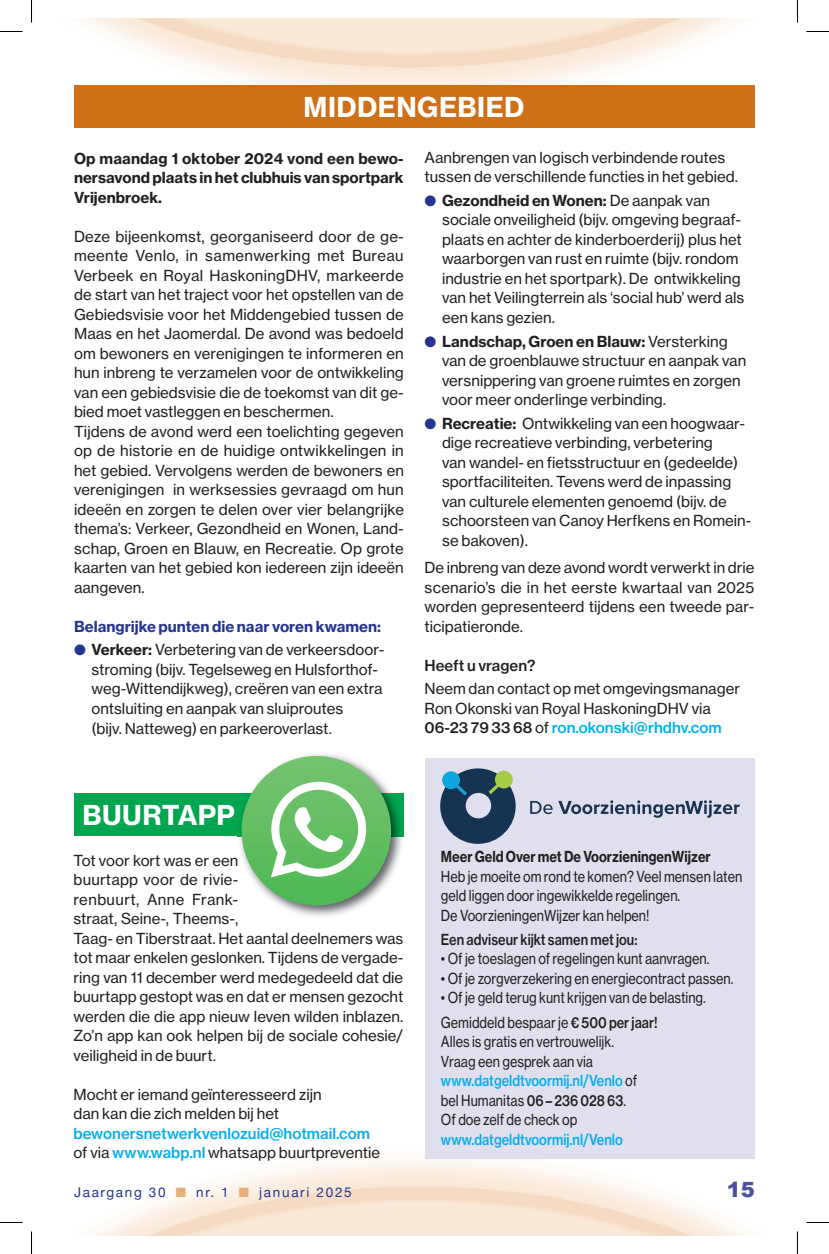
<style>
.page{position:relative;width:829px;height:1254px;background:#fff}
.page>*{position:absolute;margin:0;border:0;box-sizing:border-box;transform-origin:0 0}
.t1{font:27px "N Haas Grotesk TX Pro 75 Bd";letter-spacing:.015em;color:#fff}
.t2{font:900 21px "Arial";color:#4a529e}
.t3{font:15px/19.5px "N Haas Grotesk TX Pro 55 Rg";color:#231f20}
.t4{font:15px/19.5px "N Haas Grotesk TX Pro 55 Rg";color:#231f20;scale:.85 1}
.t5{font:15px/19.5px "N Haas Grotesk TX Pro 75 Bd";color:#231f20;text-align:justify}
.t6{font:15px "N Haas Grotesk TX Pro 65 Md";color:#00aeef}
.t7{font:15px "N Haas Grotesk TX Pro 65 Md";color:#00aeef;scale:.85 1}
.t8{font:15px "N Haas Grotesk TX Pro 75 Bd";color:#25358f}
.t9{font:15px "N Haas Grotesk TX Pro 75 Bd";color:#231f20;scale:.85 1}
.t10{font:15px "N Haas Grotesk TX Pro 65 Md";color:#231f20;scale:.85 1}
.t11{font:15px "N Haas Grotesk TX Pro 65 Md";color:#231f20}
.t12{font:13.5px "Helvetica Neue";letter-spacing:.125em;color:#25358f}
.s1{color:#25358f}
.s2{font-family:"N Haas Grotesk TX Pro 75 Bd"}
.s3{font-family:"N Haas Grotesk TX Pro 55 Rg"}
.s4{color:#231f20}
.s5{font-family:"N Haas Grotesk TX Pro 55 Rg";color:#231f20}
.s6{font-family:"N Haas Grotesk TX Pro 65 Md";color:#00aeef}
.s7{font-family:"N Haas Grotesk TX Pro 65 Md"}
.s8{color:#e7af7c}
</style>
<div class="page">
<img style="left:22px;top:19px;width:733px;height:94px">
<div style="left:425px;top:758px;width:329px;height:400px;background:#dfdfee"></div>
<div style="left:74px;top:793px;width:329px;height:43px;background:#00a54f"></div>
<div style="left:74px;top:86px;width:680px;height:42px;background:#ce7018"></div>
<svg style="left:440px;top:768px;width:75px;height:76px"></svg>
<svg style="left:530px;top:801px;width:22px;height:13px"></svg>
<svg style="left:558px;top:800px;width:181px;height:17px"></svg>
<img style="left:237px;top:754px;width:167px;height:162px">
<svg style="left:237px;top:854px;width:1px;height:12px"></svg>
<svg style="left:237px;top:874px;width:1px;height:33px"></svg>
<img style="left:237px;top:793px;width:166px;height:43px">
<div style="left:241px;top:756px;width:150px;height:149px;background:linear-gradient(to bottom,#78c372,#4eb854);border-radius:75px"></div>
<svg style="left:271px;top:782px;width:95px;height:95px"></svg>
<svg style="left:0;top:31px;width:22px;height:1px"></svg>
<svg style="left:806px;top:31px;width:22px;height:1px"></svg>
<svg style="left:0;top:1222px;width:22px;height:1px"></svg>
<svg style="left:806px;top:1222px;width:22px;height:1px"></svg>
<svg style="left:31px;top:0;width:1px;height:23px"></svg>
<svg style="left:31px;top:1231px;width:1px;height:23px"></svg>
<svg style="left:797px;top:0;width:1px;height:23px"></svg>
<svg style="left:797px;top:1231px;width:1px;height:23px"></svg>
<h1 class="t1" style="left:303px;top:90px;width:222px">MIDDENGEBIED</h1>
<p class="t5" style="left:74px;top:148px;width:331px">Op maandag 1 oktober 2024 vond een bewo&shy;nersavond plaats in het clubhuis van sportpark Vrijenbroek.</p>
<p class="t3" style="left:74px;top:226px;width:331px">Deze bijeenkomst, georganiseerd door de ge&shy;meente Venlo, in samenwerking met Bureau Verbeek en Royal HaskoningDHV, markeerde de start van het traject voor het opstellen van de Gebiedsvisie voor het Middengebied tussen de Maas en het Jaomerdal. De avond was bedoeld om bewoners en verenigingen te informeren en hun inbreng te verzamelen voor de ontwikkeling van een gebiedsvisie die de toekomst van dit ge&shy;bied moet vastleggen en beschermen.<br>Tijdens de avond werd een toelichting gegeven op de historie en de huidige ontwikkelingen in het gebied. Vervolgens werden de bewoners en verenigingen in werksessies gevraagd om hun ideeën en zorgen te delen over vier belangrijke thema’s: Verkeer, Gezondheid en Wonen, Land&shy;schap, Groen en Blauw, en Recreatie. Op grote kaarten van het gebied kon iedereen zijn ideeën aangeven.</p>
<p class="t8" style="left:74px;top:617px;width:308px">Belangrijke punten die naar voren kwamen:</p>
<p class="t3" style="left:91px;top:640px;width:294px;text-indent:-17px"><span class="s1">●</span> <span class="s2">Verkeer:</span> Verbetering van de verkeersdoor&shy;stroming (bijv. Tegelseweg en Hulsforthof&shy;weg-Wittendijkweg), creëren van een extra ontsluiting en aanpak van sluiproutes<br>(bijv. Natteweg) en parkeeroverlast.</p>
<p class="t3" style="left:424px;top:147px;width:315px">Aanbrengen van logisch verbindende routes tussen de verschillende functies in het gebied.</p>
<p class="t5" style="left:424px;top:190px;width:287px"><span class="s1">●</span> Gezondheid en Wonen: <span class="s3">De aanpak van</span></p>
<p class="t3" style="left:442px;top:210px;width:304px">sociale onveiligheid (bijv. omgeving begraaf&shy;plaats en achter de kinderboerderij) plus het waarborgen van rust en ruimte (bijv. rondom industrie en het sportpark). De ontwikkeling van het Veilingterrein als ‘social hub’ werd als een kans gezien.</p>
<p class="t5" style="left:424px;top:331px;width:304px"><span class="s1">●</span> Landschap, Groen en Blauw: <span class="s3">Versterking</span></p>
<p class="t3" style="left:442px;top:351px;width:306px">van de groenblauwe structuur en aanpak van versnippering van groene ruimtes en zorgen voor meer onderlinge verbinding.</p>
<p class="t3" style="left:442px;top:413px;width:311px;text-indent:-17px"><span class="s1">●</span> <span class="s2">Recreatie:</span> Ontwikkeling van een hoogwaar&shy;dige recreatieve verbinding, verbetering<br>van wandel- en fietsstructuur en (gedeelde) sportfaciliteiten. Tevens werd de inpassing van culturele elementen genoemd (bijv. de schoorsteen van Canoy Herfkens en Romein&shy;se bakoven).</p>
<p class="t3" style="left:424px;top:558px;width:331px;text-align:justify">De inbreng van deze avond wordt verwerkt in drie scenario’s die in het eerste kwartaal van 2025 worden gepresenteerd tijdens een tweede par&shy;ticipatieronde.</p>
<p class="t11" style="left:424px;top:656px;width:112px">Heeft u vragen?</p>
<p class="t3" style="left:424px;top:679px;width:317px">Neem dan contact op met omgevingsmanager<br>Ron Okonski van Royal HaskoningDHV via</p>
<p class="t6" style="left:424px;top:718px;width:299px"><span class="s4">06-23 79 33 68</span> <span class="s5">of</span> ron.okonski@rhdhv.com</p>
<h1 class="t1" style="left:82px;top:798px;width:154px">BUURTAPP</h1>
<p class="t3" style="left:73px;top:850px;width:331px">Tot voor kort was er een<br>buurtapp voor de rivie-<br>renbuurt, Anne Frank-<br>straat, Seine-, Theems-,<br>Taag- en Tiberstraat. Het aantal deelnemers was tot maar enkelen geslonken. Tijdens de vergade&shy;ring van 11 december werd medegedeeld dat die buurtapp gestopt was en dat er mensen gezocht werden die die app nieuw leven wilden inblazen.<br>Zo’n app kan ook helpen bij de sociale cohesie/ veiligheid in de buurt.</p>
<p class="t3" style="left:73px;top:1084px;width:249px">Mocht er iemand geïnteresseerd zijn dan kan die zich melden bij het</p>
<p class="t6" style="left:73px;top:1124px;width:298px">bewonersnetwerkvenlozuid@hotmail.com</p>
<p class="t3" style="left:73px;top:1143px;width:308px">of via <span class="s6">www.wabp.nl</span> whatsapp buurtpreventie</p>
<p class="t9" style="left:441px;top:847px;width:319px">Meer Geld Over met De VoorzieningenWijzer</p>
<p class="t4" style="left:441px;top:866px;width:356px">Heb je moeite om rond te komen? Veel mensen laten geld liggen door ingewikkelde regelingen.<br>De VoorzieningenWijzer kan helpen!</p>
<p class="t10" style="left:441px;top:930px;width:233px">Een adviseur kijkt samen met jou:</p>
<p class="t4" style="left:441px;top:949px;width:317px">• Of je toeslagen of regelingen kunt aanvragen.</p>
<p class="t4" style="left:441px;top:968px;width:346px">• Of je zorgverzekering en energiecontract passen.</p>
<p class="t4" style="left:441px;top:986px;width:313px;line-height:24px">• Of je geld terug kunt krijgen van de belasting.<br>Gemiddeld bespaar je <span class="s7">€ 500 per jaar!</span></p>
<p class="t4" style="left:441px;top:1031px;width:205px">Alles is gratis en vertrouwelijk.<br>Vraag een gesprek aan via</p>
<p class="t7" style="left:441px;top:1071px;width:232px">www.datgeldtvoormij.nl/Venlo <span class="s5">of</span></p>
<p class="t4" style="left:441px;top:1090px;width:219px">bel Humanitas <span class="s7">06 – 236 028 63</span>.<br>Of doe zelf de check op</p>
<p class="t7" style="left:441px;top:1129px;width:215px">www.datgeldtvoormij.nl/Venlo</p>
<p class="t12" style="left:74px;top:1182px;width:279px">Jaargang 30 <span class="s8">■</span> nr. 1 <span class="s8">■</span> januari 2025</p>
<h2 class="t2" style="left:726px;top:1174px;width:30px">15</h2>
</div>
